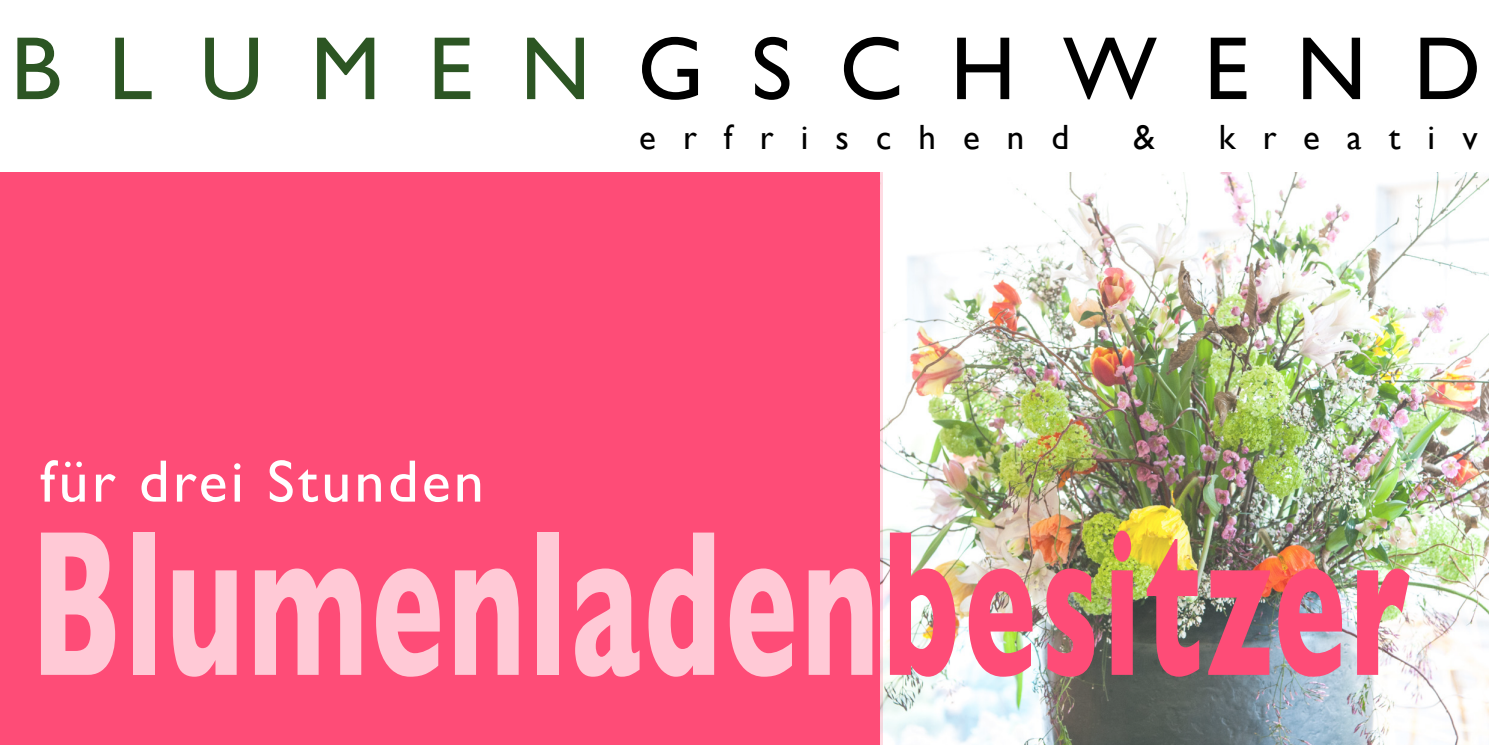
<style>
.page{position:relative;width:1489px;height:745px;background:#fff}
.page>*{position:absolute;margin:0;border:0;box-sizing:border-box;transform-origin:0 0}
.t1{font:700 210px "Gill Sans";letter-spacing:.04em;color:#ffc9d6;scale:.57 1}
.t2{font:90px "Gill Sans";letter-spacing:.525em;color:#000}
.t3{font:60px "Gill Sans";letter-spacing:.055em;color:#fff}
.t4{font:35px "Gill Sans";letter-spacing:.775em;color:#000}
.s1{color:#2c5523}
.s2{color:#fe4c77}
</style>
<div class="page">
<div style="left:0;top:172px;width:882px;height:572px;background:#fe4c77"></div>
<img style="left:880px;top:172px;width:608px;height:572px">
<p class="t2" style="left:11px;top:16px;width:1471px"><span class="s1">BLUMEN</span>GSCHWEND</p>
<p class="t4" style="left:639px;top:117px;width:431px">erfrischend</p>
<p class="t4" style="left:1133px;top:117px;width:23px">&amp;</p>
<p class="t4" style="left:1218px;top:117px;width:260px">kreativ</p>
<p class="t3" style="left:40px;top:446px;width:445px">für drei Stunden</p>
<p class="t1" style="left:31px;top:437px;width:2419px">Blumenladen<span class="s2">besitzer</span></p>
</div>
